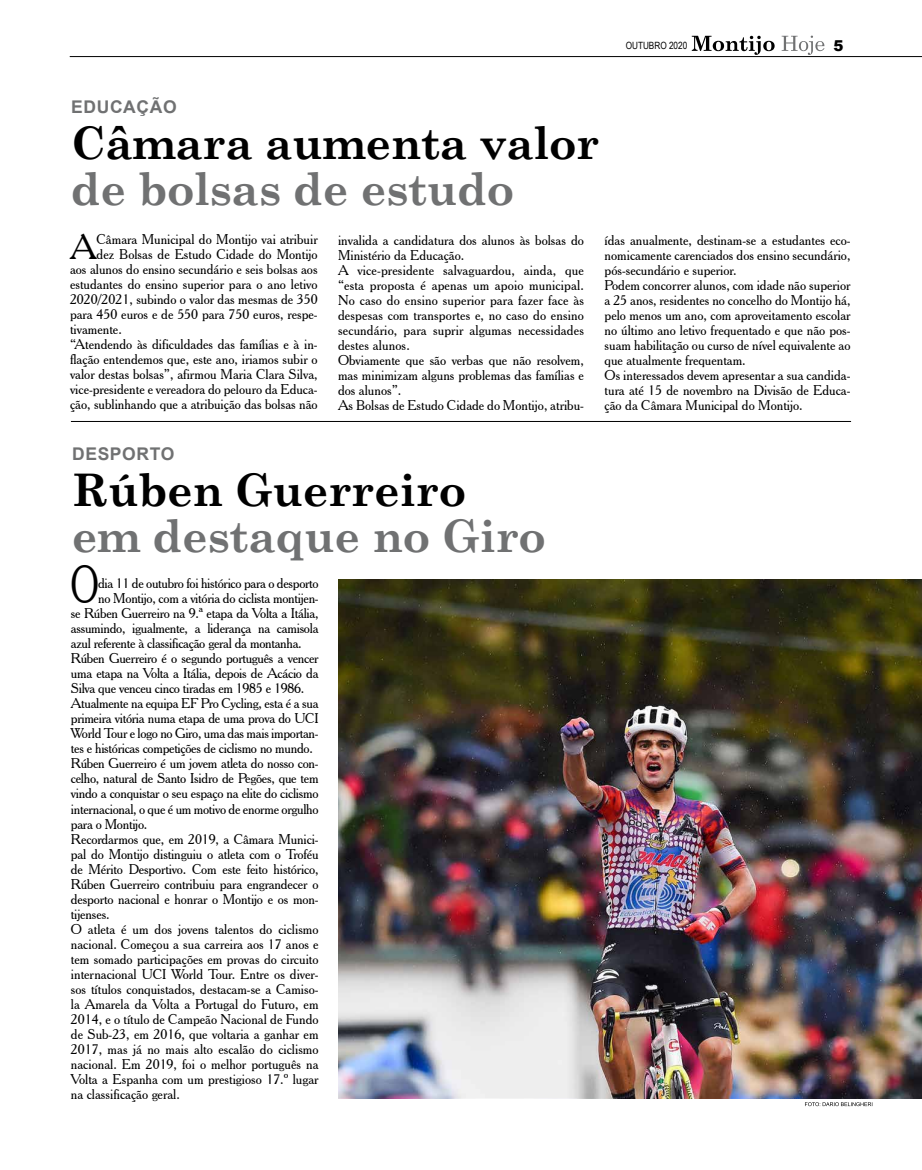
<style>
.page{position:relative;width:922px;height:1170px;background:#fff}
.page>*{position:absolute;margin:0;border:0;box-sizing:border-box;transform-origin:0 0}
.t1{font:51.75px "Cheltenham BT";color:#000;scale:.67 1}
.t2{font:700 45px "Century Schoolbook";letter-spacing:-.01em;color:#000}
.t3{font:700 45px "Century Schoolbook";letter-spacing:-.01em;color:#707172}
.t4{font:34.5px "Cheltenham BT";color:#000}
.t5{font:700 17.5px "Arial";letter-spacing:.035em;color:#707172}
.t6{font:900 15px "Arial";color:#000}
.t7{font:13.75px/15px "Cheltenham BT";color:#000}
.t8{font:13.75px "Cheltenham BT";letter-spacing:-.02em;color:#000}
.t9{font:10px "Arial Narrow";color:#000}
</style>
<div class="page">
<svg style="left:781px;top:36px;width:43px;height:19px"></svg>
<svg style="left:691px;top:36px;width:83px;height:19px"></svg>
<hr style="left:70px;top:56px;width:851px;height:1px;background:#000">
<hr style="left:71px;top:421px;width:779px;height:1px;background:#000">
<img style="left:338px;top:579px;width:583px;height:519px">
<svg style="left:805px;top:1102px;width:67px;height:4px"></svg>
<p class="t9" style="left:625px;top:38px;width:63px">OUTUBRO 2020</p>
<p class="t6" style="left:833px;top:34px;width:12px">5</p>
<p class="t5" style="left:71px;top:94px;width:107px">EDUCAÇÃO</p>
<h2 class="t2" style="left:71px;top:108px;width:530px">Câmara aumenta valor</h2>
<h2 class="t3" style="left:71px;top:154px;width:445px">de bolsas de estudo</h2>
<h3 class="t4" style="left:70px;top:226px;width:28px">A</h3>
<p class="t7" style="left:97px;top:232px;width:222px">Câmara Municipal do Montijo vai atribuir</p>
<p class="t7" style="left:338px;top:232px;width:247px">invalida a candidatura dos alunos às bolsas do Ministério da Educação.<br>A vice-presidente salvaguardou, ainda, que “esta proposta é apenas um apoio municipal.<br>No caso do ensino superior para fazer face às despesas com transportes e, no caso do ensino secundário, para suprir algumas necessidades destes alunos.<br>Obviamente que são verbas que não resolvem, mas minimizam alguns problemas das famílias e dos alunos”.<br>As Bolsas de Estudo Cidade do Montijo, atribu-</p>
<p class="t7" style="left:604px;top:232px;width:247px">ídas anualmente, destinam-se a estudantes eco&shy;nomicamente carenciados dos ensino secundário, pós-secundário e superior.<br>Podem concorrer alunos, com idade não superior a 25 anos, residentes no concelho do Montijo há, pelo menos um ano, com aproveitamento escolar no último ano letivo frequentado e que não pos&shy;suam habilitação ou curso de nível equivalente ao que atualmente frequentam.<br>Os interessados devem apresentar a sua candida&shy;tura até 15 de novembro na Divisão de Educa&shy;ção da Câmara Municipal do Montijo.</p>
<p class="t7" style="left:97px;top:247px;width:222px">dez Bolsas de Estudo Cidade do Montijo</p>
<p class="t7" style="left:70px;top:262px;width:249px">aos alunos do ensino secundário e seis bolsas aos</p>
<p class="t7" style="left:70px;top:277px;width:249px">estudantes do ensino superior para o ano letivo</p>
<p class="t7" style="left:70px;top:292px;width:249px">2020/2021, subindo o valor das mesmas de 350</p>
<p class="t7" style="left:70px;top:307px;width:249px">para 450 euros e de 550 para 750 euros, respe-</p>
<p class="t7" style="left:70px;top:322px;width:53px">tivamente.</p>
<p class="t7" style="left:70px;top:337px;width:249px">“Atendendo às dificuldades das famílias e à in-</p>
<p class="t7" style="left:70px;top:352px;width:249px">flação entendemos que, este ano, iriamos subir o</p>
<p class="t7" style="left:70px;top:367px;width:249px">valor destas bolsas”, afirmou Maria Clara Silva,</p>
<p class="t7" style="left:70px;top:382px;width:249px">vice-presidente e vereadora do pelouro da Educa-</p>
<p class="t7" style="left:70px;top:397px;width:249px">ção, sublinhando que a atribuição das bolsas não</p>
<p class="t5" style="left:72px;top:441px;width:104px">DESPORTO</p>
<h2 class="t2" style="left:72px;top:454px;width:396px">Rúben Guerreiro</h2>
<h2 class="t3" style="left:72px;top:501px;width:475px">em destaque no Giro</h2>
<h1 class="t1" style="left:71px;top:553px;width:43px">O</h1>
<p class="t8" style="left:98px;top:575px;width:222px">dia 11 de outubro foi histórico para o desporto</p>
<p class="t8" style="left:98px;top:590px;width:222px">no Montijo, com a vitória do ciclista montijen-</p>
<p class="t8" style="left:71px;top:605px;width:249px">se Rúben Guerreiro na 9.ª etapa da Volta a Itália,</p>
<p class="t8" style="left:71px;top:620px;width:249px">assumindo, igualmente, a liderança na camisola</p>
<p class="t8" style="left:71px;top:635px;width:232px">azul referente à classificação geral da montanha.</p>
<p class="t8" style="left:71px;top:650px;width:249px">Rúben Guerreiro é o segundo português a vencer</p>
<p class="t8" style="left:71px;top:665px;width:249px">uma etapa na Volta a Itália, depois de Acácio da</p>
<p class="t8" style="left:71px;top:680px;width:235px">Silva que venceu cinco tiradas em 1985 e 1986.</p>
<p class="t8" style="left:71px;top:695px;width:249px">Atualmente na equipa EF Pro Cycling, esta é a sua</p>
<p class="t8" style="left:71px;top:710px;width:249px">primeira vitória numa etapa de uma prova do UCI</p>
<p class="t8" style="left:71px;top:725px;width:249px">World Tour e logo no Giro, uma das mais importan-</p>
<p class="t8" style="left:71px;top:740px;width:243px">tes e históricas competições de ciclismo no mundo.</p>
<p class="t8" style="left:71px;top:755px;width:249px">Rúben Guerreiro é um jovem atleta do nosso con-</p>
<p class="t8" style="left:71px;top:770px;width:249px">celho, natural de Santo Isidro de Pegões, que tem</p>
<p class="t8" style="left:71px;top:785px;width:249px">vindo a conquistar o seu espaço na elite do ciclismo</p>
<p class="t8" style="left:71px;top:800px;width:249px">internacional, o que é um motivo de enorme orgulho</p>
<p class="t8" style="left:71px;top:815px;width:78px">para o Montijo.</p>
<p class="t7" style="left:71px;top:831px;width:249px">Recordarmos que, em 2019, a Câmara Munici-</p>
<p class="t7" style="left:71px;top:846px;width:249px">pal do Montijo distinguiu o atleta com o Troféu</p>
<p class="t7" style="left:71px;top:861px;width:249px">de Mérito Desportivo. Com este feito histórico,</p>
<p class="t7" style="left:71px;top:876px;width:249px">Rúben Guerreiro contribuiu para engrandecer o</p>
<p class="t7" style="left:71px;top:891px;width:249px">desporto nacional e honrar o Montijo e os mon-</p>
<p class="t7" style="left:71px;top:906px;width:40px">tijenses.</p>
<p class="t7" style="left:71px;top:921px;width:249px">O atleta é um dos jovens talentos do ciclismo</p>
<p class="t7" style="left:71px;top:936px;width:249px">nacional. Começou a sua carreira aos 17 anos e</p>
<p class="t7" style="left:71px;top:951px;width:249px">tem somado participações em provas do circuito</p>
<p class="t7" style="left:71px;top:966px;width:249px">internacional UCI World Tour. Entre os diver-</p>
<p class="t7" style="left:71px;top:981px;width:249px">sos títulos conquistados, destacam-se a Camiso-</p>
<p class="t7" style="left:71px;top:996px;width:249px">la Amarela da Volta a Portugal do Futuro, em</p>
<p class="t7" style="left:71px;top:1011px;width:249px">2014, e o título de Campeão Nacional de Fundo</p>
<p class="t7" style="left:71px;top:1026px;width:249px">de Sub-23, em 2016, que voltaria a ganhar em</p>
<p class="t7" style="left:71px;top:1041px;width:249px">2017, mas já no mais alto escalão do ciclismo</p>
<p class="t7" style="left:71px;top:1056px;width:249px">nacional. Em 2019, foi o melhor português na</p>
<p class="t7" style="left:71px;top:1071px;width:249px">Volta a Espanha com um prestigioso 17.º lugar</p>
<p class="t7" style="left:71px;top:1086px;width:110px">na classificação geral.</p>
</div>
